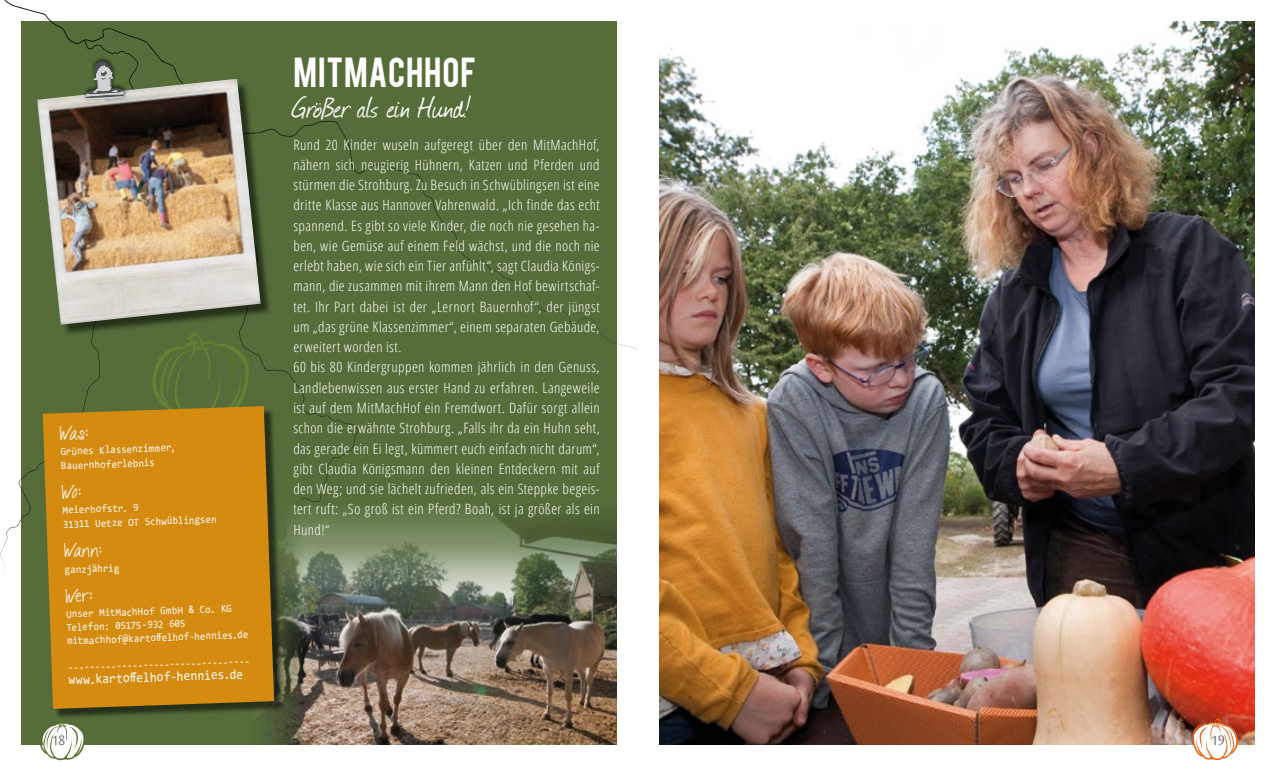
<style>
.page{position:relative;width:1276px;height:766px;background:#fff}
.page>*{position:absolute;margin:0;border:0;box-sizing:border-box;transform-origin:0 0}
.t1{font:34.5px "Journal";color:#fff}
.t2{font:33px "Bebas";letter-spacing:.025em;color:#fff}
.t3{font:18px "Talkingtothe Moon";color:#fff}
.t4{font:300 14.25px/20.2px "Open Sans Condensed";letter-spacing:.025em;color:#fff;scale:1.04 1}
.t5{font:13.5px "Consolas";color:#fff;scale:.9 1}
.t6{font:13.5px "Barmeno";color:#706f6f}
.t7{font:10.8px/14.4px "Consolas";color:#fff;scale:.9 1}
</style>
<div class="page">
<div style="left:21px;top:21px;width:596px;height:723px;background:#566d3a"></div>
<svg style="left:84px;top:40px;width:274px;height:462px"></svg>
<svg style="left:17px;top:337px;width:131px;height:190px"></svg>
<img style="left:659px;top:21px;width:595px;height:723px">
<img style="left:305px;top:510px;width:312px;height:45px">
<img style="left:305px;top:555px;width:312px;height:189px">
<svg style="left:263px;top:474px;width:42px;height:270px"></svg>
<svg style="left:152px;top:337px;width:97px;height:69px"></svg>
<div style="left:45px;top:408px;width:239px;height:311px;background:#000;opacity:.55"></div>
<svg style="left:43px;top:406px;width:231px;height:302px;background:#ca8711"></svg>
<svg style="left:40px;top:718px;width:45px;height:42px"></svg>
<svg style="left:1192px;top:718px;width:46px;height:42px"></svg>
<div style="left:39px;top:81px;width:234px;height:256px;background:#000;opacity:.55"></div>
<img style="left:37px;top:79px;width:224px;height:245px">
<div style="left:83px;top:56px;width:46px;height:47px;background:#000;opacity:.75"></div>
<svg style="left:86px;top:60px;width:38px;height:40px"></svg>
<svg style="left:62px;top:484px;width:19px;height:14px"></svg>
<p class="t3" style="left:60px;top:423px;width:30px;rotate:-2deg">Was:</p>
<p class="t7" style="left:60px;top:444px;width:129px;rotate:-2deg">Grünes Klassenzimmer,<br>Bauernhoferlebnis</p>
<p class="t7" style="left:62px;top:502px;width:172px;rotate:-2deg">Meierhofstr. 9<br>31311 Uetze OT Schwüblingsen</p>
<p class="t3" style="left:64px;top:540px;width:39px;rotate:-2deg">Wann:</p>
<p class="t7" style="left:64px;top:562px;width:62px;rotate:-2deg">ganzjährig</p>
<p class="t3" style="left:65px;top:586px;width:28px;rotate:-2deg">Wer:</p>
<p class="t7" style="left:66px;top:607px;width:203px;line-height:13.4px;rotate:-2deg">Unser MitMachHof GmbH &amp; Co. KG<br>Telefon: 05175-932 605 mitmachhof@kartoffelhof-hennies.de</p>
<p class="t7" style="left:68px;top:659px;width:203px;rotate:-2deg">----------------------------------</p>
<p class="t5" style="left:68px;top:670px;width:196px;rotate:-2deg">www.kartoffelhof-hennies.de</p>
<h2 class="t2" style="left:293px;top:48px;width:184px">MITMACHHOF</h2>
<h1 class="t1" style="left:293px;top:84px;width:179px">Größer als ein Hund!</h1>
<p class="t4" style="left:293px;top:134px;width:296px">Rund 20 Kinder wuseln aufgeregt über den MitMachHof, nähern sich neugierig Hühnern, Katzen und Pferden und stürmen die Strohburg. Zu Besuch in Schwüblingsen ist eine dritte Klasse aus Hannover Vahrenwald. „Ich finde das echt spannend. Es gibt so viele Kinder, die noch nie gesehen ha&shy;ben, wie Gemüse auf einem Feld wächst, und die noch nie erlebt haben, wie sich ein Tier anfühlt“, sagt Claudia Königs&shy;mann, die zusammen mit ihrem Mann den Hof bewirtschaf&shy;tet. Ihr Part dabei ist der „Lernort Bauernhof“, der jüngst um „das grüne Klassenzimmer“, einem separaten Gebäude, erweitert worden ist.<br>60 bis 80 Kindergruppen kommen jährlich in den Genuss, Landlebenwissen aus erster Hand zu erfahren. Langeweile ist auf dem MitMachHof ein Fremdwort. Dafür sorgt allein schon die erwähnte Strohburg. „Falls ihr da ein Huhn seht, das gerade ein Ei legt, kümmert euch einfach nicht darum“, gibt Claudia Königsmann den kleinen Entdeckern mit auf den Weg; und sie lächelt zufrieden, als ein Steppke begeis&shy;tert ruft: „So groß ist ein Pferd? Boah, ist ja größer als ein Hund!“</p>
<p class="t6" style="left:52px;top:732px;width:15px">18</p>
<p class="t6" style="left:1211px;top:732px;width:15px">19</p>
</div>
